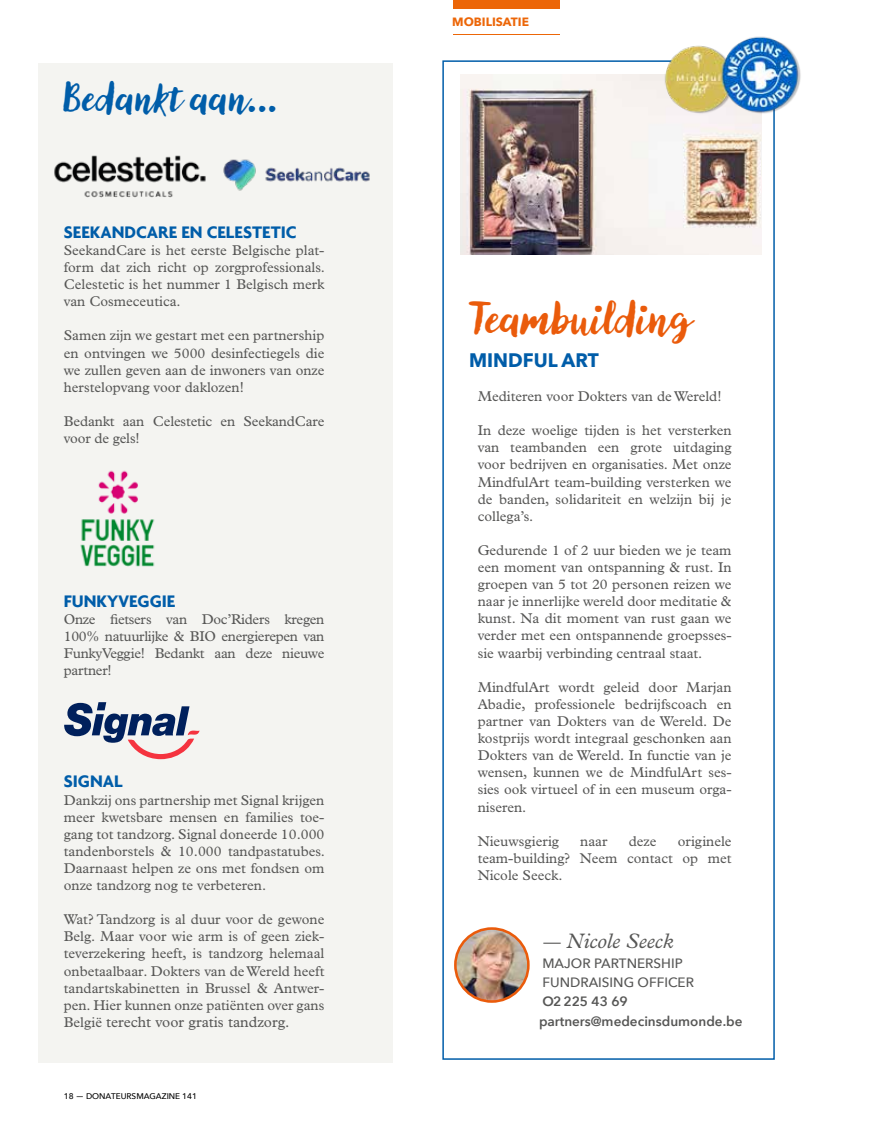
<style>
.page{position:relative;width:872px;height:1127px;background:#fff}
.page>*{position:absolute;margin:0;border:0;box-sizing:border-box;transform-origin:0 0}
.t1{font:43.05px "Lullabies";letter-spacing:-.01em;color:#ea5b0b}
.t2{font:39px "Lullabies";color:#005da9}
.t3{font:italic 21px "Plantin Std";color:#575756}
.t4{font:700 19.5px "Avenir Next";color:#005da9}
.t5{font:700 18px "Agenda";color:#005da9}
.t6{font:15px "Plantin Std";color:#575756}
.t7{font:14.25px/17.1px "Plantin Std";color:#575756;text-align:justify}
.t8{font:600 13.5px/19.4px "Avenir Next";color:#575756}
.t9{font:500 13.5px/19.4px "Avenir Next";color:#575756}
.t10{font:700 12px "Avenir Next";color:#ec6608}
.t11{font:500 8.25px "Avenir Next";color:#000}
.s1{font-size:14.25px}
.s2{font-family:"Helvetica";font-weight:400}
.s3{font-family:"Minion Pro";font-style:normal}
</style>
<div class="page">
<div style="left:38px;top:64px;width:355px;height:999px;background:#f4f4f1"></div>
<img style="left:54px;top:155px;width:152px;height:43px">
<img style="left:223px;top:159px;width:147px;height:32px">
<div style="left:453px;top:0;width:106px;height:9px;background:#ec6608"></div>
<hr style="left:453px;top:34px;width:106px;height:1px;background:#ec6608">
<img style="left:80px;top:470px;width:75px;height:97px">
<svg style="left:64px;top:702px;width:135px;height:57px"></svg>
<img style="left:460px;top:74px;width:301px;height:181px">
<div style="left:442px;top:60px;width:332px;height:1000px;border:2px solid #005da9"></div>
<img style="left:455px;top:928px;width:73px;height:73px;border-radius:36px">
<div style="left:454px;top:927px;width:75px;height:76px;border:3px solid #ea5b0b;border-radius:50%"></div>
<img style="left:654px;top:36px;width:147px;height:99px">
<h2 class="t2" style="left:64px;top:73px;width:217px">Bedankt aan...</h2>
<p class="t5" style="left:64px;top:221px;width:234px">SEEKANDCARE EN CELESTETIC</p>
<p class="t7" style="left:64px;top:242px;width:263px">SeekandCare is het eerste Belgische plat&shy;form dat zich richt op zorgprofessionals.<br>Celestetic is het nummer 1 Belgisch merk van Cosmeceutica.</p>
<p class="t7" style="left:64px;top:327px;width:262px">Samen zijn we gestart met een partnership en ontvingen we 5000 desinfectiegels die we zullen geven aan de inwoners van onze herstelopvang voor daklozen!</p>
<p class="t7" style="left:64px;top:413px;width:262px">Bedankt aan Celestetic en SeekandCare voor de gels!</p>
<p class="t5" style="left:64px;top:590px;width:113px">FUNKYVEGGIE</p>
<p class="t7" style="left:64px;top:611px;width:262px">Onze fietsers van Doc’Riders kregen 100% natuurlijke &amp; BIO energierepen van FunkyVeggie! Bedankt aan deze nieuwe partner!</p>
<p class="t5" style="left:64px;top:770px;width:60px">SIGNAL</p>
<p class="t7" style="left:64px;top:791px;width:263px">Dankzij ons partnership met Signal krijgen meer kwetsbare mensen en families toe&shy;gang tot tandzorg. Signal doneerde 10.000 tandenborstels &amp; 10.000 tandpastatubes.<br>Daarnaast helpen ze ons met fondsen om onze tandzorg nog te verbeteren.</p>
<p class="t7" style="left:64px;top:911px;width:262px">Wat? Tandzorg is al duur voor de gewone Belg. Maar voor wie arm is of geen ziek&shy;teverzekering heeft, is tandzorg helemaal onbetaalbaar. Dokters van de Wereld heeft tandartskabinetten in Brussel &amp; Antwer&shy;pen. Hier kunnen onze patiënten over gans</p>
<p class="t6" style="left:64px;top:1013px;width:227px"><span class="s1">België</span> terecht voor gratis tandzorg.</p>
<p class="t11" style="left:64px;top:1089px;width:135px">18 <span class="s2">—</span> DONATEURSMAGAZINE 141</p>
<p class="t10" style="left:452px;top:11px;width:78px">MOBILISATIE</p>
<h1 class="t1" style="left:469px;top:291px;width:225px">Teambuilding</h1>
<h3 class="t4" style="left:469px;top:343px;width:131px">MINDFUL ART</h3>
<p class="t7" style="left:478px;top:388px;width:245px">Mediteren voor Dokters van de Wereld!</p>
<p class="t7" style="left:478px;top:422px;width:255px">In deze woelige tijden is het versterken van teambanden een grote uitdaging voor bedrijven en organisaties. Met onze MindfulArt team-building versterken we de banden, solidariteit en welzijn bij je collega’s.</p>
<p class="t7" style="left:478px;top:542px;width:255px">Gedurende 1 of 2 uur bieden we je team een moment van ontspanning &amp; rust. In groepen van 5 tot 20 personen reizen we naar je innerlijke wereld door meditatie &amp; kunst. Na dit moment van rust gaan we verder met een ontspannende groepsses&shy;sie waarbij verbinding centraal staat.</p>
<p class="t7" style="left:478px;top:678px;width:255px">MindfulArt wordt geleid door Marjan Abadie, professionele bedrijfscoach en partner van Dokters van de Wereld. De kostprijs wordt integraal geschonken aan Dokters van de Wereld. In functie van je wensen, kunnen we de MindfulArt ses&shy;sies ook virtueel of in een museum orga&shy;niseren.</p>
<p class="t7" style="left:478px;top:832px;width:83px">Nieuwsgierig</p>
<p class="t7" style="left:580px;top:832px;width:29px">naar</p>
<p class="t7" style="left:628px;top:832px;width:29px">deze</p>
<p class="t7" style="left:478px;top:832px;width:255px;text-indent:200px">originele team-building? Neem contact op met Nicole Seeck.</p>
<h3 class="t3" style="left:542px;top:929px;width:133px"><span class="s3">—</span> Nicole Seeck</h3>
<p class="t9" style="left:542px;top:953px;width:153px">MAJOR PARTNERSHIP<br>FUNDRAISING OFFICER</p>
<p class="t8" style="left:539px;top:991px;width:205px">O2 225 43 69 partners@medecinsdumonde.be</p>
</div>
